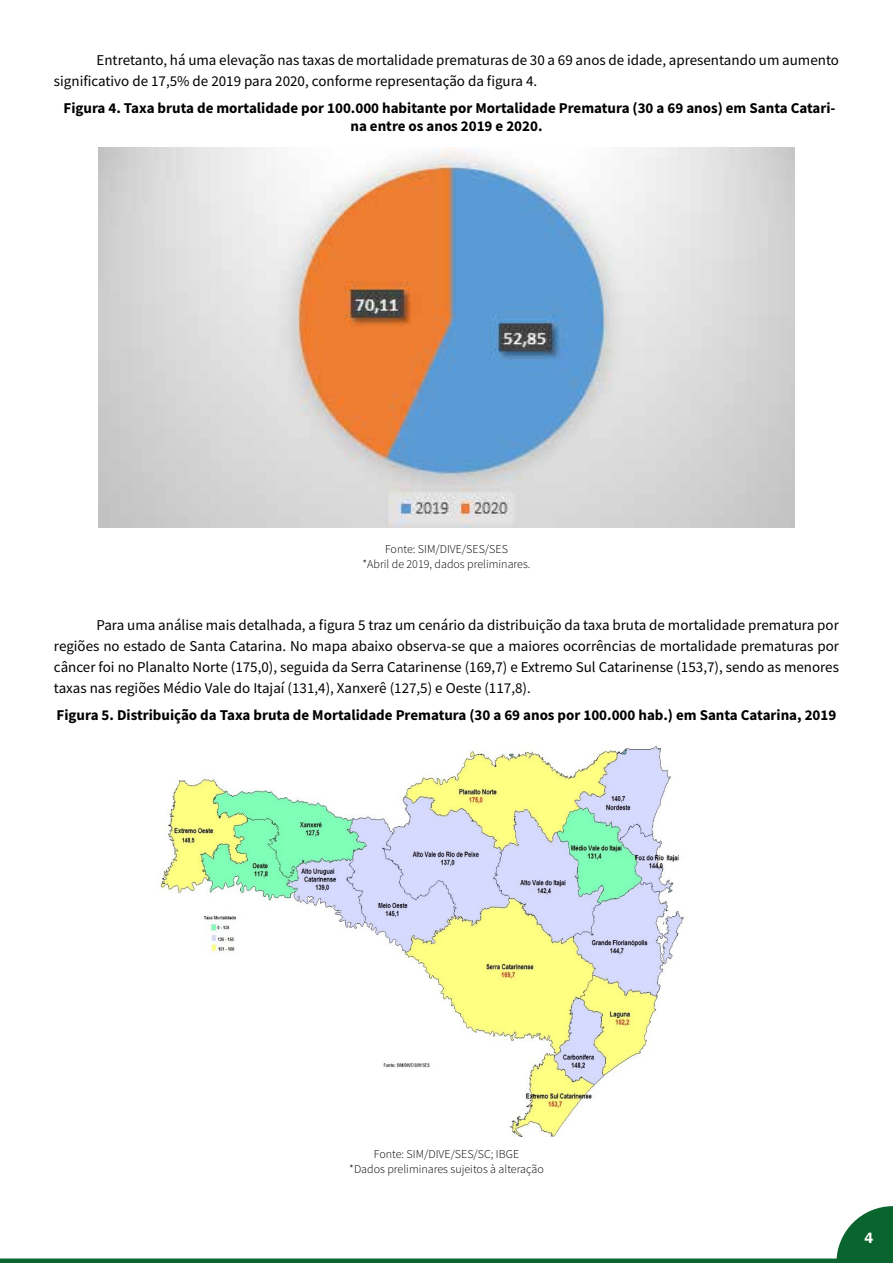
<style>
.page{position:relative;width:893px;height:1263px;background:#fff}
.page>*{position:absolute;margin:0;border:0;box-sizing:border-box;transform-origin:0 0}
.t1{font:15px/21px "Source Sans Pro";color:#000}
.t2{font:700 15px/18px "Source Sans Pro";color:#000;text-align:center}
.t3{font:600 15px "Franklin Gothic";color:#fff}
.t4{font:300 12px/15px "Source Sans Pro";color:#000;text-align:center}
</style>
<div class="page">
<svg style="left:836px;top:1206px;width:57px;height:52px"></svg>
<div style="left:0;top:1258px;width:893px;height:5px;background:#09642e"></div>
<img style="left:98px;top:147px;width:697px;height:380px">
<img style="left:160px;top:745px;width:524px;height:391px">
<p class="t1" style="left:54px;top:50px;width:786px;text-indent:43px">Entretanto, há uma elevação nas taxas de mortalidade prematuras de 30 a 69 anos de idade, apresentando um aumento significativo de 17,5% de 2019 para 2020, conforme representação da figura 4.</p>
<p class="t2" style="left:63px;top:99px;width:773px">Figura 4. Taxa bruta de mortalidade por 100.000 habitante por Mortalidade Prematura (30 a 69 anos) em Santa Catari&shy;na entre os anos 2019 e 2020.</p>
<p class="t4" style="left:362px;top:541px;width:170px">Fonte: SIM/DIVE/SES/SES<br>*Abril de 2019, dados preliminares.</p>
<p class="t1" style="left:54px;top:615px;width:786px;text-align:justify;text-indent:43px">Para uma análise mais detalhada, a figura 5 traz um cenário da distribuição da taxa bruta de mortalidade prematura por regiões no estado de Santa Catarina. No mapa abaixo observa-se que a maiores ocorrências de mortalidade prematuras por câncer foi no Planalto Norte (175,0), seguida da Serra Catarinense (169,7) e Extremo Sul Catarinense (153,7), sendo as menores taxas nas regiões Médio Vale do Itajaí (131,4), Xanxerê (127,5) e Oeste (117,8).</p>
<p class="t2" style="left:57px;top:705px;width:781px">Figura 5. Distribuição da Taxa bruta de Mortalidade Prematura (30 a 69 anos por 100.000 hab.) em Santa Catarina, 2019</p>
<p class="t4" style="left:349px;top:1147px;width:196px">Fonte: SIM/DIVE/SES/SC; IBGE<br>*Dados preliminares sujeitos à alteração</p>
<p class="t3" style="left:864px;top:1229px;width:10px">4</p>
</div>
